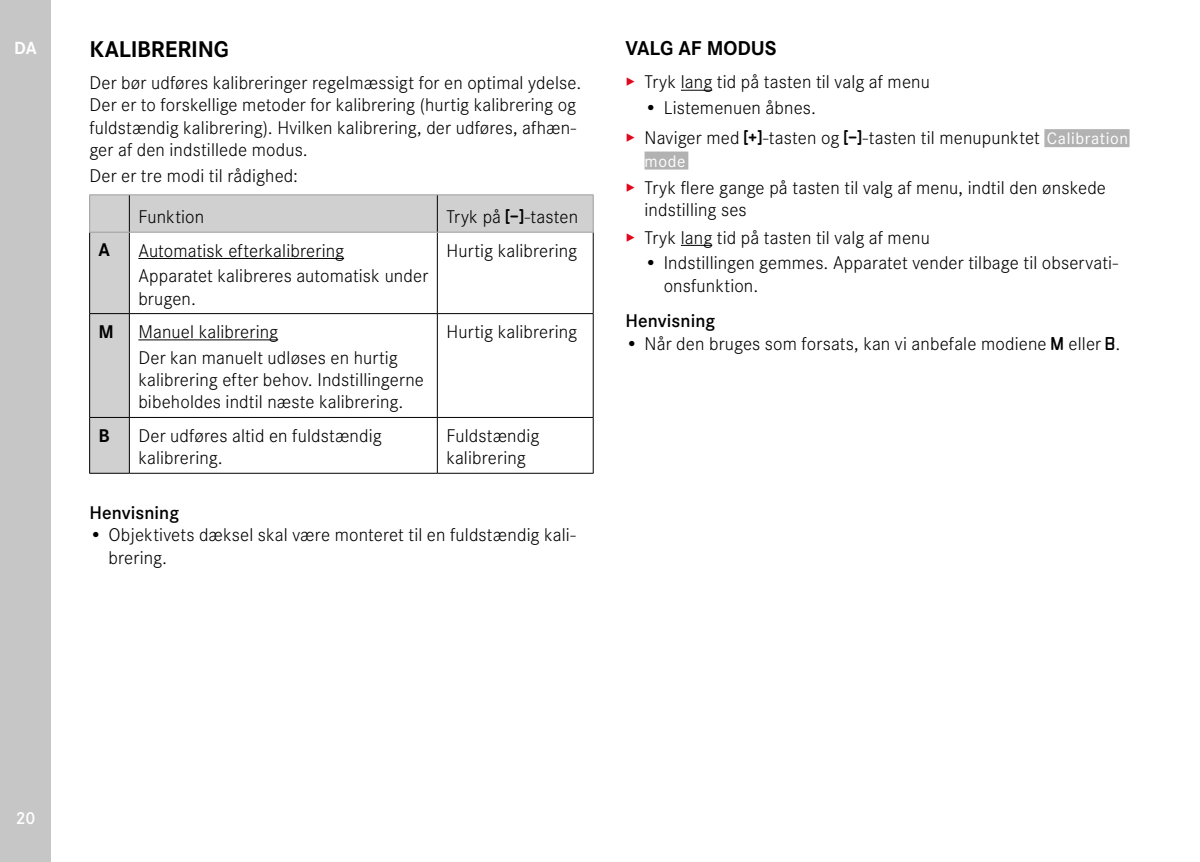
<style>
.page{position:relative;width:1200px;height:862px;background:#fff}
.page>*{position:absolute;margin:0;border:0;box-sizing:border-box;transform-origin:0 0}
.t1{font:700 23.62px "Corporate S";letter-spacing:-.005em;color:#000}
.t2{font:700 20.7px "Corporate S";letter-spacing:-.005em;color:#000}
.t3{font:300 19.12px/22.3px "Corporate S";letter-spacing:.005em;color:#000}
.t4{font:600 19.12px "Corporate S";letter-spacing:.005em;color:#000}
.t5{font:700 19.12px "Corporate S";color:#000}
.t6{font:700 18.22px "Corporate S";color:#fff}
.t7{font:600 18px "Corporate S";color:#fff}
.t8{font:17.32px "Corporate S";color:#fff}
.s1{font-family:"LG1054";font-weight:400;font-size:16.2px}
.s2{color:#e3051b}
.s3{font-weight:400;font-size:17.32px;color:#fff}
</style>
<div class="page">
<div style="left:0;top:0;width:51px;height:861px;background:#c6c6c6"></div>
<svg style="left:90px;top:195px;width:502px;height:277px"></svg>
<hr style="left:89px;top:232px;width:1px;height:81px;background:#000">
<hr style="left:129px;top:232px;width:1px;height:81px;background:#000">
<hr style="left:437px;top:232px;width:1px;height:81px;background:#000">
<hr style="left:592px;top:232px;width:1px;height:81px;background:#000">
<hr style="left:89px;top:313px;width:40px;height:1px;background:#000">
<hr style="left:89px;top:314px;width:1px;height:103px;background:#000">
<hr style="left:129px;top:313px;width:308px;height:1px;background:#000">
<hr style="left:129px;top:314px;width:1px;height:103px;background:#000">
<hr style="left:437px;top:313px;width:156px;height:1px;background:#000">
<hr style="left:437px;top:314px;width:1px;height:103px;background:#000">
<hr style="left:592px;top:314px;width:1px;height:103px;background:#000">
<hr style="left:89px;top:417px;width:40px;height:1px;background:#000">
<hr style="left:89px;top:417px;width:1px;height:55px;background:#000">
<hr style="left:129px;top:417px;width:308px;height:1px;background:#000">
<hr style="left:129px;top:417px;width:1px;height:55px;background:#000">
<hr style="left:437px;top:417px;width:156px;height:1px;background:#000">
<hr style="left:437px;top:417px;width:1px;height:55px;background:#000">
<hr style="left:592px;top:417px;width:1px;height:55px;background:#000">
<hr style="left:89px;top:472px;width:40px;height:1px;background:#000">
<hr style="left:129px;top:472px;width:308px;height:1px;background:#000">
<hr style="left:437px;top:472px;width:156px;height:1px;background:#000">
<hr style="left:129px;top:195px;width:1px;height:37px;background:#000">
<hr style="left:437px;top:195px;width:1px;height:37px;background:#000">
<hr style="left:89px;top:194px;width:40px;height:1px;background:#9d9d9c">
<hr style="left:89px;top:195px;width:1px;height:37px;background:#9d9d9c">
<hr style="left:129px;top:194px;width:308px;height:1px;background:#9d9d9c">
<hr style="left:437px;top:194px;width:156px;height:1px;background:#9d9d9c">
<hr style="left:592px;top:195px;width:1px;height:37px;background:#9d9d9c">
<hr style="left:89px;top:232px;width:40px;height:1px;background:#9d9d9c">
<hr style="left:129px;top:232px;width:308px;height:1px;background:#9d9d9c">
<hr style="left:437px;top:232px;width:156px;height:1px;background:#9d9d9c">
<hr style="left:138px;top:258px;width:206px;height:1px;background:#000">
<hr style="left:138px;top:339px;width:140px;height:1px;background:#000">
<hr style="left:680px;top:90px;width:32px;height:1px;background:#000">
<div style="left:1044px;top:129px;width:85px;height:18px;background:#b3b2b2"></div>
<div style="left:644px;top:151px;width:44px;height:18px;background:#b3b2b2"></div>
<hr style="left:680px;top:245px;width:32px;height:1px;background:#000">
<p class="t6" style="left:14px;top:34px;width:24px">DA</p>
<p class="t1" style="left:89px;top:30px;width:141px">KALIBRERING</p>
<p class="t3" style="left:89px;top:70px;width:493px">Der bør udføres kalibreringer regelmæssigt for en optimal ydelse.<br>Der er to forskellige metoder for kalibrering (hurtig kalibrering og fuldstændig kalibrering). Hvilken kalibrering, der udføres, afhæn&shy;ger af den indstillede modus.</p>
<p class="t3" style="left:138px;top:153px;width:161px;line-height:41.4px;text-indent:-49px">Der er tre modi til rådighed:<br>Funktion</p>
<p class="t3" style="left:446px;top:204px;width:133px">Tryk på <span class="s1">[-]</span>-tasten</p>
<p class="t5" style="left:99px;top:235px;width:13px">A</p>
<p class="t3" style="left:138px;top:236px;width:291px;line-height:25.7px">Automatisk efterkalibrering<br>Apparatet kalibreres automatisk under</p>
<p class="t3" style="left:138px;top:286px;width:59px">brugen.</p>
<p class="t5" style="left:99px;top:316px;width:17px">M</p>
<p class="t3" style="left:138px;top:317px;width:261px;line-height:25.7px">Manuel kalibrering<br>Der kan manuelt udløses en hurtig</p>
<p class="t3" style="left:138px;top:367px;width:287px">kalibrering efter behov. Indstillingerne bibeholdes indtil næste kalibrering.</p>
<p class="t3" style="left:446px;top:238px;width:132px">Hurtig kalibrering</p>
<p class="t3" style="left:446px;top:319px;width:132px">Hurtig kalibrering</p>
<p class="t5" style="left:99px;top:420px;width:13px">B</p>
<p class="t3" style="left:138px;top:423px;width:245px">Der udføres altid en fuldstændig kalibrering.</p>
<p class="t3" style="left:446px;top:423px;width:94px">Fuldstændig kalibrering</p>
<p class="t4" style="left:89px;top:498px;width:91px">Henvisning</p>
<p class="t3" style="left:108px;top:522px;width:468px;text-indent:-19px">• Objektivets dæksel skal være monteret til en fuldstændig kali&shy;brering.</p>
<p class="t2" style="left:625px;top:32px;width:153px">VALG AF MODUS</p>
<p class="t3" style="left:625px;top:70px;width:306px"><span class="s2">▸</span> Tryk lang tid på tasten til valg af menu</p>
<p class="t3" style="left:625px;top:91px;width:504px;line-height:30.4px;text-indent:19px">• Listemenuen åbnes.<br><span class="s2">▸</span> Naviger med <span class="s1">[+]</span>-tasten og <span class="s1">[-]</span>-tasten til menupunktet <span class="s3">Calibration</span></p>
<p class="t8" style="left:644px;top:148px;width:42px">mode</p>
<p class="t3" style="left:644px;top:175px;width:463px;text-indent:-19px"><span class="s2">▸</span> Tryk flere gange på tasten til valg af menu, indtil den ønskede indstilling ses</p>
<p class="t3" style="left:625px;top:225px;width:306px"><span class="s2">▸</span> Tryk lang tid på tasten til valg af menu</p>
<p class="t3" style="left:663px;top:250px;width:456px;text-indent:-19px">• Indstillingen gemmes. Apparatet vender tilbage til observati&shy;onsfunktion.</p>
<p class="t4" style="left:625px;top:306px;width:91px">Henvisning</p>
<p class="t3" style="left:625px;top:331px;width:496px">• Når den bruges som forsats, kan vi anbefale modiene <span class="s1">M</span> eller <span class="s1">B</span>.</p>
<p class="t7" style="left:16px;top:803px;width:21px">20</p>
</div>
